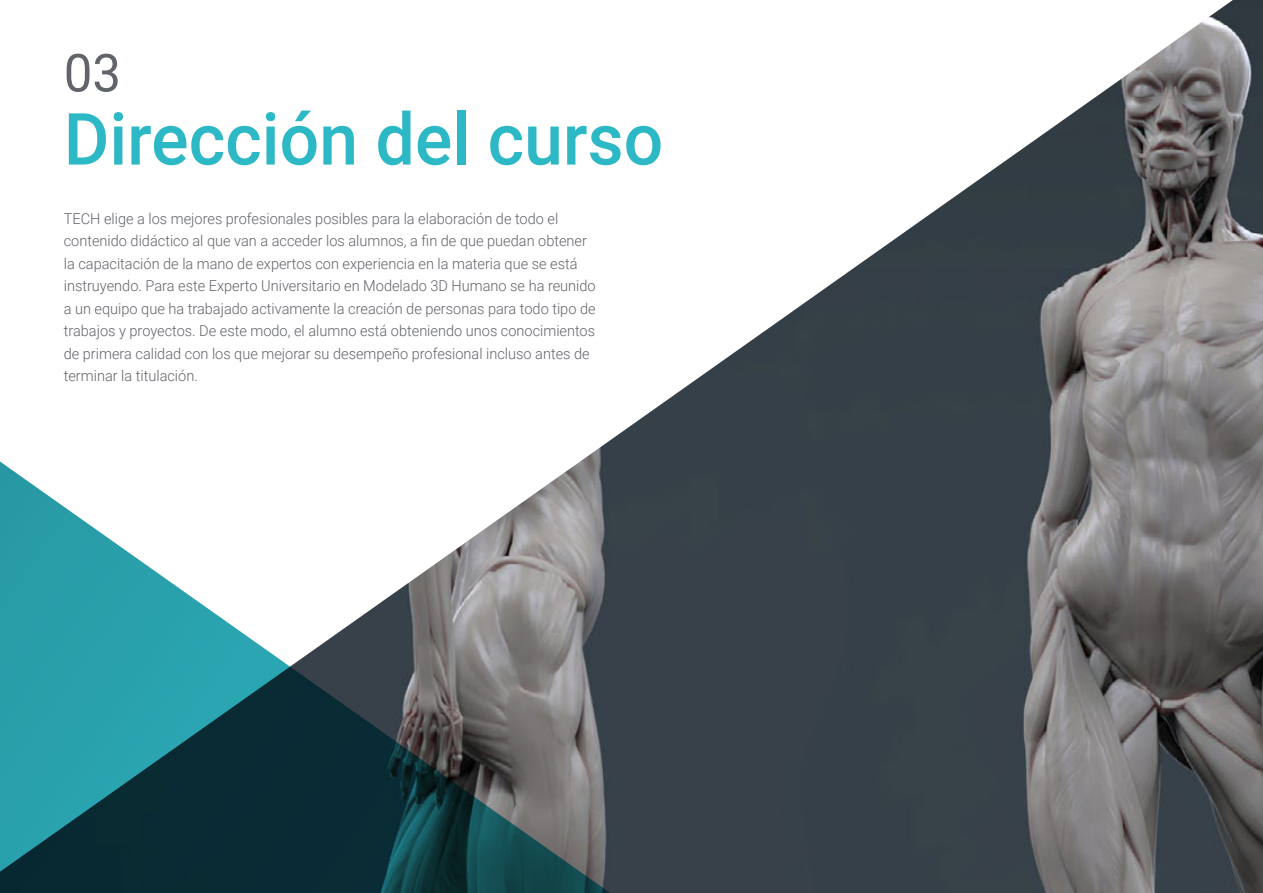
<style>
.page{position:relative;width:1263px;height:893px;background:#fff}
.page>*{position:absolute;margin:0;border:0;box-sizing:border-box;transform-origin:0 0}
.t1{font:500 72px "Roboto";color:#2db8c5}
.t2{font:52.5px "Roboto";color:#61646a}
.t3{font:300 15px/22.5px "Roboto";color:#61646a}
</style>
<div class="page">
<img style="left:602px;top:0;width:661px;height:893px">
<svg style="left:0;top:446px;width:640px;height:447px"></svg>
<h2 class="t2" style="left:64px;top:36px;width:59px">03</h2>
<h1 class="t1" style="left:64px;top:89px;width:601px">Dirección del curso</h1>
<p class="t3" style="left:64px;top:207px;width:533px">TECH elige a los mejores profesionales posibles para la elaboración de todo el contenido didáctico al que van a acceder los alumnos, a fin de que puedan obtener la capacitación de la mano de expertos con experiencia en la materia que se está instruyendo. Para este Experto Universitario en Modelado 3D Humano se ha reunido a un equipo que ha trabajado activamente la creación de personas para todo tipo de trabajos y proyectos. De este modo, el alumno está obteniendo unos conocimientos de primera calidad con los que mejorar su desempeño profesional incluso antes de terminar la titulación.</p>
</div>
